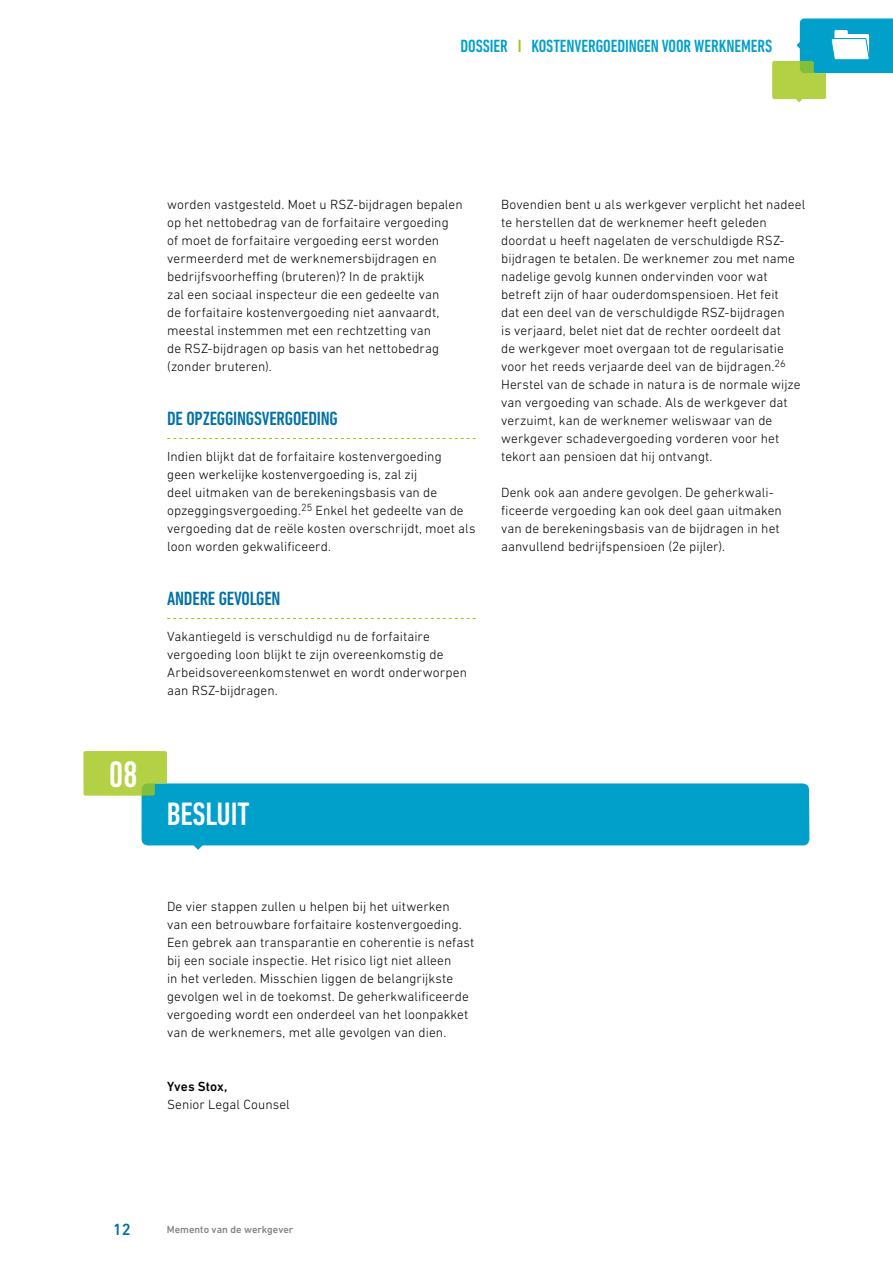
<style>
.page{position:relative;width:893px;height:1263px;background:#fff}
.page>*{position:absolute;margin:0;border:0;box-sizing:border-box;transform-origin:0 0}
.t1{font:500 condensed 37.5px "DIN Next LT Pro";color:#fff}
.t2{font:500 condensed 33px "DIN Next LT Pro";letter-spacing:-.005em;color:#fff}
.t3{font:500 condensed 19.5px "DIN Next LT Pro";letter-spacing:-.01em;color:#0071a8}
.t4{font:500 condensed 18px "DIN Next LT Pro";letter-spacing:-.005em;color:#00a0cb}
.t5{font:500 16.5px "DIN Next LT Pro";color:#0071a8}
.t6{font:300 13.5px/18px "DIN Next LT Pro";letter-spacing:.005em;color:#000}
.t7{font:500 13.5px "DIN Next LT Pro";color:#000}
.t8{font:500 10.5px "DIN Next LT Pro";color:#858584}
.s1{color:#a2c617}
</style>
<div class="page">
<svg style="left:772px;top:18px;width:121px;height:84px"></svg>
<svg style="left:167px;top:438px;width:309px;height:1px"></svg>
<svg style="left:167px;top:618px;width:309px;height:1px"></svg>
<svg style="left:83px;top:751px;width:726px;height:99px"></svg>
<h3 class="t4" style="left:461px;top:36px;width:313px">DOSSIER <span class="s1">I</span> KOSTENVERGOEDINGEN VOOR WERKNEMERS</h3>
<h1 class="t1" style="left:109px;top:753px;width:31px">08</h1>
<p class="t6" style="left:167px;top:196px;width:297px">worden vastgesteld. Moet u RSZ-bijdragen bepalen op het nettobedrag van de forfaitaire vergoeding of moet de forfaitaire vergoeding eerst worden vermeerderd met de werknemersbijdragen en bedrijfsvoorheffing (bruteren)? In de praktijk<br>zal een sociaal inspecteur die een gedeelte van<br>de forfaitaire kostenvergoeding niet aanvaardt, meestal instemmen met een rechtzetting van<br>de RSZ-bijdragen op basis van het nettobedrag (zonder bruteren).</p>
<h3 class="t3" style="left:167px;top:408px;width:172px">DE OPZEGGINGSVERGOEDING</h3>
<p class="t6" style="left:167px;top:448px;width:310px">Indien blijkt dat de forfaitaire kostenvergoeding<br>geen werkelijke kostenvergoeding is, zal zij<br>deel uitmaken van de berekeningsbasis van de opzeggingsvergoeding.<sup>25</sup> Enkel het gedeelte van de vergoeding dat de reële kosten overschrijdt, moet als loon worden gekwalificeerd.</p>
<h3 class="t3" style="left:167px;top:588px;width:115px">ANDERE GEVOLGEN</h3>
<p class="t6" style="left:167px;top:628px;width:301px">Vakantiegeld is verschuldigd nu de forfaitaire vergoeding loon blijkt te zijn overeenkomstig de Arbeidsovereenkomstenwet en wordt onderworpen aan RSZ-bijdragen.</p>
<p class="t6" style="left:501px;top:196px;width:305px">Bovendien bent u als werkgever verplicht het nadeel te herstellen dat de werknemer heeft geleden doordat u heeft nagelaten de verschuldigde RSZ&shy;bijdragen te betalen. De werknemer zou met name nadelige gevolg kunnen ondervinden voor wat betreft zijn of haar ouderdomspensioen. Het feit<br>dat een deel van de verschuldigde RSZ-bijdragen<br>is verjaard, belet niet dat de rechter oordeelt dat<br>de werkgever moet overgaan tot de regularisatie voor het reeds verjaarde deel van de bijdragen.<sup>26<br></sup>Herstel van de schade in natura is de normale wijze van vergoeding van schade. Als de werkgever dat verzuimt, kan de werknemer weliswaar van de werkgever schadevergoeding vorderen voor het tekort aan pensioen dat hij ontvangt.</p>
<p class="t6" style="left:501px;top:484px;width:282px">Denk ook aan andere gevolgen. De geherkwali&shy;ficeerde vergoeding kan ook deel gaan uitmaken van de berekeningsbasis van de bijdragen in het aanvullend bedrijfspensioen (2e pijler).</p>
<h2 class="t2" style="left:167px;top:795px;width:84px">BESLUIT</h2>
<p class="t6" style="left:167px;top:898px;width:309px">De vier stappen zullen u helpen bij het uitwerken<br>van een betrouwbare forfaitaire kostenvergoeding.<br>Een gebrek aan transparantie en coherentie is nefast bij een sociale inspectie. Het risico ligt niet alleen<br>in het verleden. Misschien liggen de belangrijkste gevolgen wel in de toekomst. De geherkwalificeerde vergoeding wordt een onderdeel van het loonpakket van de werknemers, met alle gevolgen van dien.</p>
<p class="t7" style="left:167px;top:1079px;width:62px">Yves Stox,</p>
<p class="t6" style="left:167px;top:1096px;width:124px">Senior Legal Counsel</p>
<p class="t5" style="left:113px;top:1220px;width:20px">12</p>
<p class="t8" style="left:167px;top:1224px;width:128px">Memento van de werkgever</p>
</div>
